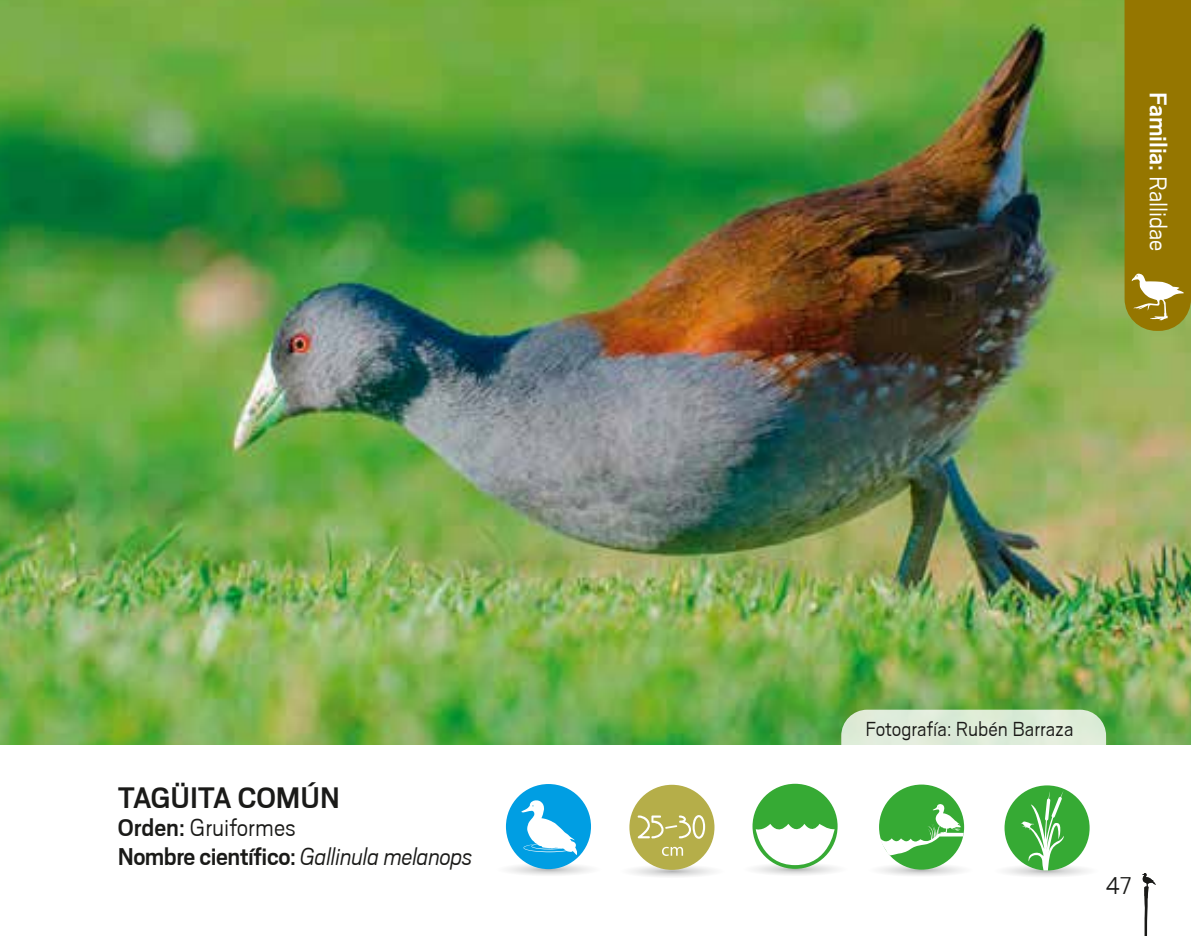
<style>
.page{position:relative;width:1191px;height:936px;background:#fff}
.page>*{position:absolute;margin:0;border:0;box-sizing:border-box;transform-origin:0 0}
.t1{font:700 33px "Scout";color:#1a1a18}
.t2{font:700 27px/28.5px "Scout";letter-spacing:-.02em;color:#1a1a18}
.t3{font:700 27px "Scout";letter-spacing:-.005em;color:#fff}
.t4{font:27px "Scout";color:#1a1a18}
.t5{font:22.5px "Scout";color:#1a1a18}
.s1{font-weight:400}
.s2{font-weight:400;font-style:italic}
</style>
<div class="page">
<svg style="left:1142px;top:873px;width:14px;height:62px"></svg>
<img style="left:0;top:0;width:1191px;height:744px">
<svg style="left:841px;top:709px;width:265px;height:36px;background:#d7e8d1"></svg>
<svg style="left:1124px;top:0;width:67px;height:331px;background:#987c0a"></svg>
<svg style="left:508px;top:861px;width:82px;height:14px"></svg>
<div style="left:506px;top:784px;width:85px;height:85px;background:#009ee3;border-radius:50%"></div>
<svg style="left:521px;top:800px;width:56px;height:54px"></svg>
<div style="left:752px;top:783px;width:85px;height:85px;background:#36aa34;border-radius:50%"></div>
<svg style="left:752px;top:823px;width:86px;height:52px"></svg>
<svg style="left:1004px;top:789px;width:86px;height:88px"></svg>
<svg style="left:880px;top:862px;width:82px;height:14px"></svg>
<div style="left:879px;top:784px;width:85px;height:85px;background:#36aa34;border-radius:50%"></div>
<svg style="left:880px;top:803px;width:83px;height:52px"></svg>
<svg style="left:631px;top:863px;width:83px;height:14px"></svg>
<div style="left:629px;top:784px;width:85px;height:85px;background:#b5ae49;border-radius:50%"></div>
<svg style="left:637px;top:815px;width:68px;height:23px"></svg>
<svg style="left:662px;top:846px;width:21px;height:9px"></svg>
<p class="t1" style="left:118px;top:781px;width:223px">TAGÜITA COMÚN</p>
<p class="t2" style="left:118px;top:813px;width:356px">Orden: <span class="s1">Gruiformes<br></span>Nombre científico: <span class="s2">Gallinula melanops</span></p>
<p class="t3" style="left:1171px;top:92px;width:160px;rotate:90deg">Familia: <span class="s1">Rallidae</span></p>
<p class="t5" style="left:865px;top:718px;width:210px">Fotografía: Rubén Barraza</p>
<p class="t4" style="left:1105px;top:872px;width:28px">47</p>
</div>
